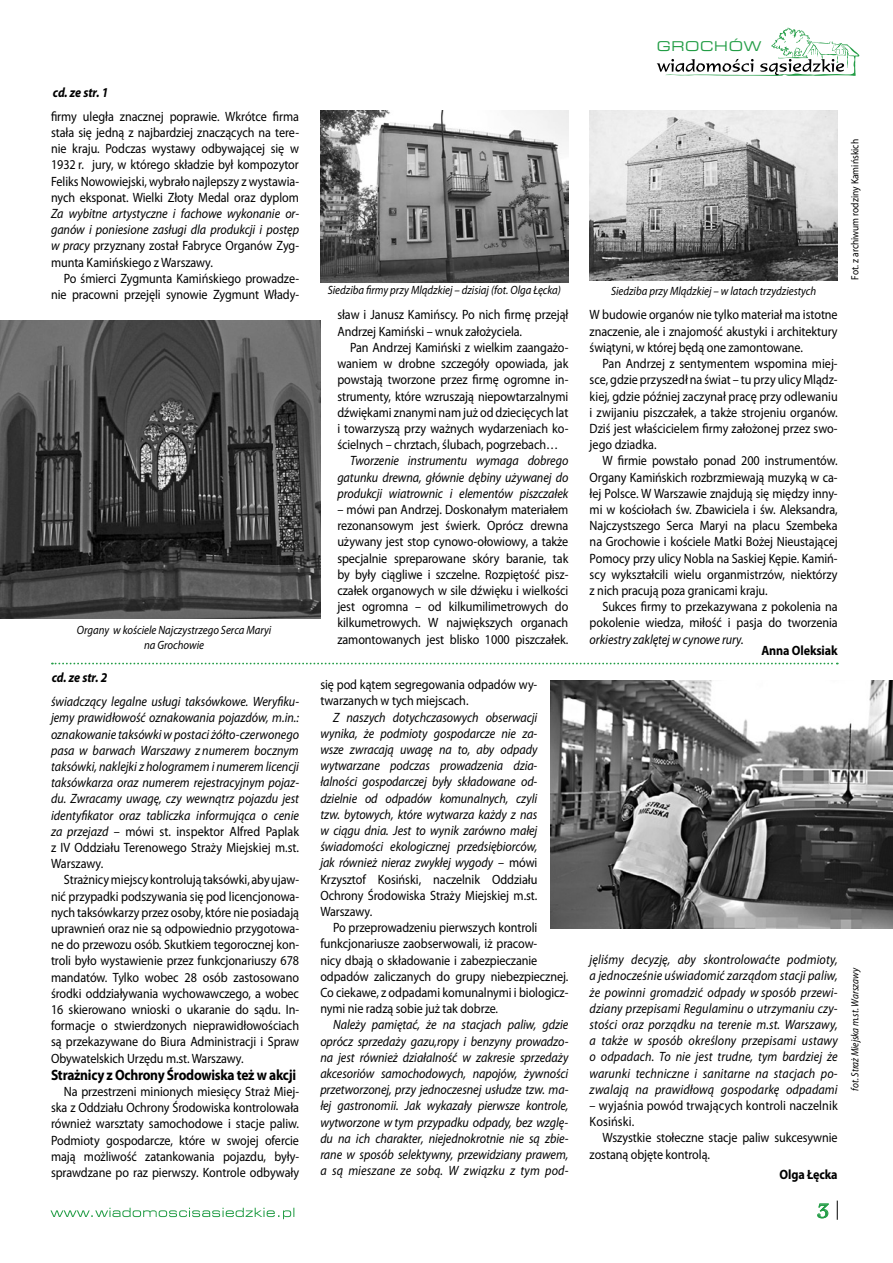
<style>
.page{position:relative;width:893px;height:1263px;background:#fff}
.page>*{position:absolute;margin:0;border:0;box-sizing:border-box;transform-origin:0 0}
.t1{font:21px "Engraver Oldsty 205 PL";color:#239d46;scale:1.2 1}
.t2{font:700 15px "Myriad Pro";letter-spacing:-.02em;color:#000;scale:.9 1}
.t3{font:13.5px/16.2px "Myriad Pro";letter-spacing:-.005em;color:#000;text-align:justify;scale:.9 1}
.t4{font:italic 13.5px/16.2px "Myriad Pro";letter-spacing:-.005em;color:#000;text-align:justify;scale:.9 1}
.t5{font:700 13.5px "Myriad Pro";letter-spacing:-.01em;color:#000;scale:.9 1}
.t6{font:italic 700 13.5px "Myriad Pro";letter-spacing:-.005em;color:#000;scale:.9 1}
.t7{font:expanded 13.5px "Square 721 PL";letter-spacing:.05em;color:#239d46}
.t8{font:italic 12px/14.4px "Myriad Pro";color:#000;text-align:center;scale:.9 1}
.t9{font:10.5px "Myriad Pro";color:#000;scale:.9 1}
.t10{font:italic 10.5px "Myriad Pro";letter-spacing:-.005em;color:#000;scale:.9 1}
.s1{font-style:normal}
</style>
<div class="page">
<svg style="left:657px;top:28px;width:202px;height:48px"></svg>
<svg style="left:817px;top:1203px;width:12px;height:15px"></svg>
<svg style="left:837px;top:1200px;width:1px;height:20px"></svg>
<svg style="left:50px;top:1208px;width:244px;height:11px"></svg>
<img style="left:320px;top:111px;width:248px;height:171px">
<img style="left:590px;top:111px;width:248px;height:170px">
<img style="left:0;top:320px;width:320px;height:298px">
<svg style="left:52px;top:663px;width:786px;height:1px"></svg>
<img style="left:550px;top:680px;width:343px;height:248px">
<p class="t6" style="left:53px;top:85px;width:63px">cd. ze str. 1</p>
<p class="t3" style="left:51px;top:108px;width:277px">firmy uległa znacznej poprawie. Wkrótce firma stała się jedną z najbardziej znaczących na tere&shy;nie kraju. Podczas wystawy odbywającej się w 1932 r. jury, w którego składzie był kompozytor Feliks Nowowiejski, wybrało najlepszy z wystawia&shy;nych eksponat. Wielki Złoty Medal oraz dyplom</p>
<p class="t4" style="left:51px;top:206px;width:277px">Za wybitne artystyczne i fachowe wykonanie or&shy;ganów i poniesione zasługi dla produkcji i postęp w pracy <span class="s1">przyznany został Fabryce Organów Zyg&shy;munta Kamińskiego z Warszawy.</span></p>
<p class="t3" style="left:51px;top:270px;width:277px;text-align:right">Po śmierci Zygmunta Kamińskiego prowadze&shy;nie pracowni przejęli synowie Zygmunt Włady-</p>
<p class="t8" style="left:77px;top:623px;width:218px">Organy w kościele Najczystrzego Serca Maryi na Grochowie</p>
<p class="t6" style="left:52px;top:670px;width:63px">cd. ze str. 2</p>
<p class="t4" style="left:51px;top:694px;width:277px">świadczący legalne usługi taksówkowe. Weryfiku&shy;jemy prawidłowość oznakowania pojazdów, m.in.: oznakowanie taksówki w postaci żółto-czerwonego pasa w barwach Warszawy z numerem bocznym taksówki, naklejki z hologramem i numerem licencji taksówkarza oraz numerem rejestracyjnym pojaz&shy;du. Zwracamy uwagę, czy wewnątrz pojazdu jest identyfikator oraz tabliczka informująca o cenie za przejazd <span class="s1">– mówi st. inspektor Alfred Paplak z IV Oddziału Terenowego Straży Miejskiej m.st.<br>Warszawy.</span></p>
<p class="t3" style="left:51px;top:872px;width:277px;text-indent:13px">Strażnicy miejscy kontrolują taksówki, aby ujaw&shy;nić przypadki podszywania się pod licencjonowa&shy;nych taksówkarzy przez osoby, które nie posiadają uprawnień oraz nie są odpowiednio przygotowa&shy;ne do przewozu osób. Skutkiem tegorocznej kon&shy;troli było wystawienie przez funkcjonariuszy 678 mandatów. Tylko wobec 28 osób zastosowano środki oddziaływania wychowawczego, a wobec 16 skierowano wnioski o ukaranie do sądu. In&shy;formacje o stwierdzonych nieprawidłowościach są przekazywane do Biura Administracji i Spraw Obywatelskich Urzędu m.st. Warszawy.</p>
<p class="t2" style="left:51px;top:1066px;width:274px">Strażnicy z Ochrony Środowiska też w akcji</p>
<p class="t3" style="left:51px;top:1083px;width:277px;text-indent:13px">Na przestrzeni minionych miesięcy Straż Miej&shy;ska z Oddziału Ochrony Środowiska kontrolowała również warsztaty samochodowe i stacje paliw.<br>Podmioty gospodarcze, które w swojej ofercie mają możliwość zatankowania pojazdu, były&shy;sprawdzane po raz pierwszy. Kontrole odbywały</p>
<p class="t7" style="left:657px;top:38px;width:106px">GROCHÓW</p>
<p class="t8" style="left:328px;top:283px;width:261px">Siedziba firmy przy Mlądzkiej – dzisiaj (fot. Olga Łęcka)</p>
<p class="t8" style="left:611px;top:284px;width:230px">Siedziba przy Mlądzkiej – w latach trzydziestych</p>
<p class="t3" style="left:337px;top:307px;width:258px">sław i Janusz Kamińscy. Po nich firmę przejął<br>Andrzej Kamiński – wnuk założyciela.</p>
<p class="t3" style="left:337px;top:339px;width:258px;text-indent:13px">Pan Andrzej Kamiński z wielkim zaangażo&shy;waniem w drobne szczegóły opowiada, jak powstają tworzone przez firmę ogromne in&shy;strumenty, które wzruszają niepowtarzalnymi dźwiękami znanymi nam już od dziecięcych lat i towarzyszą przy ważnych wydarzeniach ko&shy;ścielnych – chrztach, ślubach, pogrzebach…</p>
<p class="t4" style="left:337px;top:453px;width:258px;text-indent:13px">Tworzenie instrumentu wymaga dobrego gatunku drewna, głównie dębiny używanej do produkcji wiatrownic i elementów piszczałek</p>
<p class="t3" style="left:337px;top:501px;width:258px">– mówi pan Andrzej. Doskonałym materiałem rezonansowym jest świerk. Oprócz drewna używany jest stop cynowo-ołowiowy, a także specjalnie spreparowane skóry baranie, tak by były ciągliwe i szczelne. Rozpiętość pisz&shy;czałek organowych w sile dźwięku i wielkości jest ogromna – od kilkumilimetrowych do kilkumetrowych. W największych organach zamontowanych jest blisko 1000 piszczałek.</p>
<p class="t3" style="left:320px;top:677px;width:243px">się pod kątem segregowania odpadów wy&shy;twarzanych w tych miejscach.</p>
<p class="t4" style="left:320px;top:709px;width:243px;text-indent:13px">Z naszych dotychczasowych obserwacji wynika, że podmioty gospodarcze nie za&shy;wsze zwracają uwagę na to, aby odpady wytwarzane podczas prowadzenia dzia&shy;łalności gospodarczej były składowane od&shy;dzielnie od odpadów komunalnych, czyli tzw. bytowych, które wytwarza każdy z nas w ciągu dnia. Jest to wynik zarówno małej świadomości ekologicznej przedsiębiorców, jak również nieraz zwykłej wygody <span class="s1">– mówi Krzysztof Kosiński, naczelnik Oddziału Ochrony Środowiska Straży Miejskiej m.st.<br>Warszawy.</span></p>
<p class="t3" style="left:320px;top:920px;width:277px;text-align:left;text-indent:13px">Po przeprowadzeniu pierwszych kontroli funkcjonariusze zaobserwowali, iż pracow-<br>nicy dbają o składowanie i zabezpieczanie odpadów zaliczanych do grupy niebezpiecznej.<br>Co ciekawe, z odpadami komunalnymi i biologicz&shy;nymi nie radzą sobie już tak dobrze.</p>
<p class="t4" style="left:320px;top:1017px;width:277px;text-indent:13px">Należy pamiętać, że na stacjach paliw, gdzie oprócz sprzedaży gazu,ropy i benzyny prowadzo&shy;na jest również działalność w zakresie sprzedaży akcesoriów samochodowych, napojów, żywności przetworzonej, przy jednoczesnej usłudze tzw. ma&shy;łej gastronomii. Jak wykazały pierwsze kontrole, wytworzone w tym przypadku odpady, bez wzglę&shy;du na ich charakter, niejednokrotnie nie są zbie&shy;rane w sposób selektywny, przewidziany prawem, a są mieszane ze sobą. W związku z tym pod-</p>
<p class="t3" style="left:590px;top:307px;width:277px">W budowie organów nie tylko materiał ma istotne znaczenie, ale i znajomość akustyki i architektury świątyni, w której będą one zamontowane.</p>
<p class="t3" style="left:590px;top:356px;width:277px;text-indent:13px">Pan Andrzej z sentymentem wspomina miej&shy;sce, gdzie przyszedł na świat – tu przy ulicy Mlądz&shy;kiej, gdzie później zaczynał pracę przy odlewaniu i zwijaniu piszczałek, a także strojeniu organów.<br>Dziś jest właścicielem firmy założonej przez swo&shy;jego dziadka.</p>
<p class="t3" style="left:590px;top:453px;width:277px;text-indent:13px">W firmie powstało ponad 200 instrumentów.<br>Organy Kamińskich rozbrzmiewają muzyką w ca&shy;łej Polsce. W Warszawie znajdują się między inny&shy;mi w kościołach św. Zbawiciela i św. Aleksandra, Najczystszego Serca Maryi na placu Szembeka na Grochowie i kościele Matki Bożej Nieustającej Pomocy przy ulicy Nobla na Saskiej Kępie. Kamiń&shy;scy wykształcili wielu organmistrzów, niektórzy z nich pracują poza granicami kraju.</p>
<p class="t3" style="left:590px;top:599px;width:277px;text-align:right">Sukces firmy to przekazywana z pokolenia na pokolenie wiedza, miłość i pasja do tworzenia</p>
<p class="t4" style="left:590px;top:631px;width:172px">orkiestry zaklętej w cynowe rury.</p>
<p class="t5" style="left:761px;top:643px;width:86px">Anna Oleksiak</p>
<p class="t4" style="left:590px;top:952px;width:277px">jęliśmy decyzję, aby skontrolowaćte podmioty, a jednocześnie uświadomić zarządom stacji paliw, że powinni gromadzić odpady w sposób przewi&shy;dziany przepisami Regulaminu o utrzymaniu czy&shy;stości oraz porządku na terenie m.st. Warszawy, a także w sposób określony przepisami ustawy o odpadach. To nie jest trudne, tym bardziej że warunki techniczne i sanitarne na stacjach po&shy;zwalają na prawidłową gospodarkę odpadami</p>
<p class="t3" style="left:590px;top:1097px;width:277px">– wyjaśnia powód trwających kontroli naczelnik<br>Kosiński.</p>
<p class="t3" style="left:590px;top:1130px;width:277px;text-indent:13px">Wszystkie stołeczne stacje paliw sukcesywnie zostaną objęte kontrolą.</p>
<p class="t5" style="left:780px;top:1167px;width:66px">Olga Łęcka</p>
<h1 class="t1" style="left:817px;top:1198px;width:12px">3</h1>
<p class="t9" style="left:849px;top:280px;width:158px;rotate:-90deg">Fot. z archiwum rodziny Kamińskich</p>
<p class="t10" style="left:849px;top:1091px;width:138px;rotate:-90deg">fot. Straż Miejska m.st. Warszawy</p>
</div>
